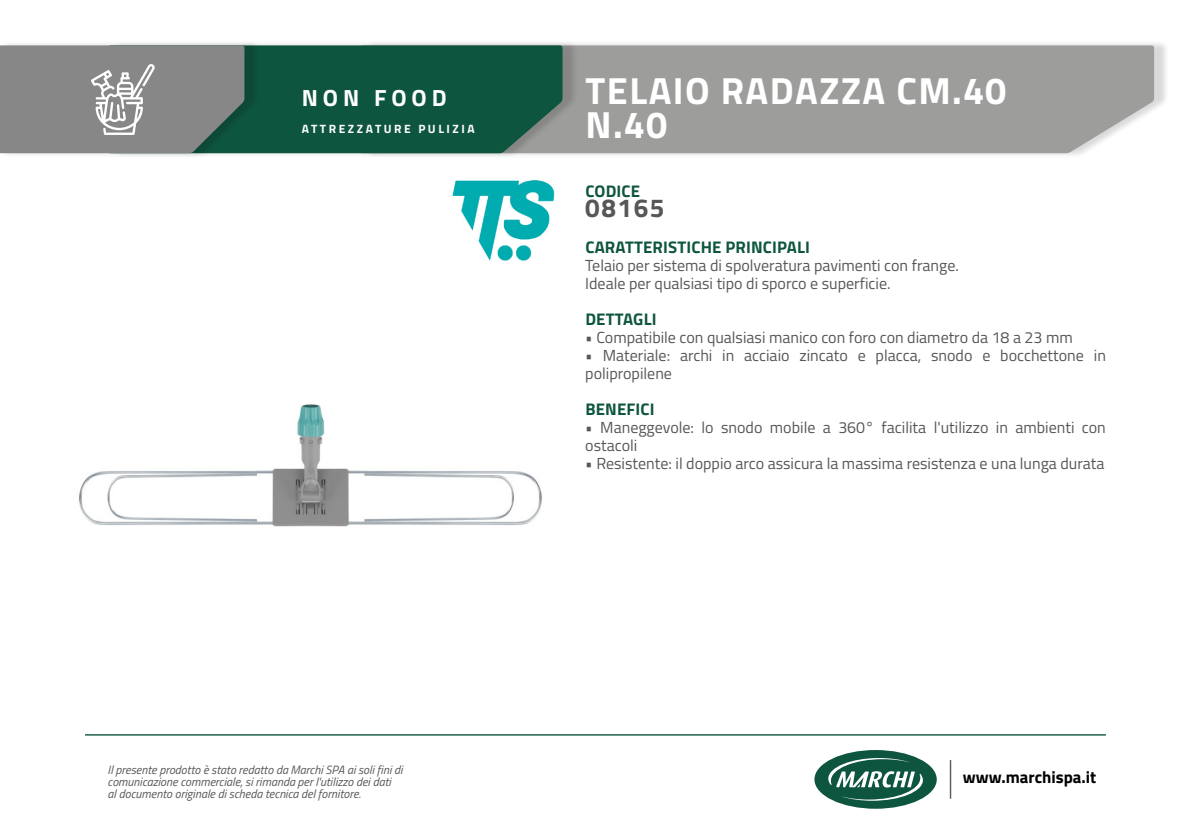
<style>
.page{position:relative;width:1191px;height:840px;background:#fff}
.page>*{position:absolute;margin:0;border:0;box-sizing:border-box;transform-origin:0 0}
.t1{font:700 37.8px/34.2px "Titillium Web";letter-spacing:.04em;color:#fff}
.t2{font:700 26px "Titillium Web";letter-spacing:.06em;color:#575756}
.t3{font:700 23.4px "Titillium Web";letter-spacing:.21em;color:#fff}
.t4{font:700 16.8px "Titillium Web";letter-spacing:.01em;color:#0e5540}
.t5{font:700 16.8px "Titillium Web";color:#000}
.t6{font:16px/18px "Titillium Web";color:#575756}
.t7{font:italic 12px/12px "Titillium Web";color:#575756}
.t8{font:700 12px "Titillium Web";letter-spacing:.21em;color:#fff}
</style>
<div class="page">
<img style="left:79px;top:404px;width:463px;height:123px">
<div style="left:365px;top:40px;width:804px;height:119px;background:#000;opacity:.15"></div>
<div style="left:578px;top:45px;width:576px;height:108px;background:#9d9d9c"></div>
<div style="left:113px;top:40px;width:465px;height:119px;background:#000;opacity:.15"></div>
<div style="left:260px;top:45px;width:302px;height:108px;background:#0e5540"></div>
<div style="left:0;top:40px;width:260px;height:119px;background:#000;opacity:.15"></div>
<svg style="left:0;top:45px;width:244px;height:108px;background:#868a89"></svg>
<img style="left:452px;top:180px;width:103px;height:81px">
<hr style="left:949px;top:759px;width:2px;height:39px;background:#575756">
<div style="left:814px;top:749px;width:122px;height:59px;background:#0e5540;border-radius:50%"></div>
<svg style="left:828px;top:757px;width:95px;height:43px"></svg>
<hr style="left:85px;top:733px;width:1021px;height:2px;background:#0e5540">
<p class="t3" style="left:302px;top:80px;width:146px">NON FOOD</p>
<p class="t8" style="left:302px;top:120px;width:174px">ATTREZZATURE PULIZIA</p>
<p class="t1" style="left:585px;top:71px;width:422px">TELAIO RADAZZA CM.40<br>N.40</p>
<p class="t4" style="left:585px;top:178px;width:56px">CODICE</p>
<p class="t2" style="left:585px;top:188px;width:81px">08165</p>
<p class="t4" style="left:585px;top:234px;width:226px">CARATTERISTICHE PRINCIPALI</p>
<p class="t6" style="left:585px;top:255px;width:375px">Telaio per sistema di spolveratura pavimenti con frange.</p>
<p class="t6" style="left:585px;top:273px;width:307px">Ideale per qualsiasi tipo di sporco e superficie.</p>
<p class="t4" style="left:585px;top:306px;width:73px">DETTAGLI</p>
<p class="t6" style="left:585px;top:327px;width:489px">• Compatibile con qualsiasi manico con foro con diametro da 18 a 23 mm</p>
<p class="t6" style="left:585px;top:345px;width:522px">• Materiale: archi in acciaio zincato e placca, snodo e bocchettone in polipropilene</p>
<p class="t4" style="left:585px;top:396px;width:71px">BENEFICI</p>
<p class="t6" style="left:585px;top:417px;width:522px">• Maneggevole: lo snodo mobile a 360° facilita l'utilizzo in ambienti con ostacoli</p>
<p class="t6" style="left:585px;top:453px;width:521px">• Resistente: il doppio arco assicura la massima resistenza e una lunga durata</p>
<p class="t7" style="left:108px;top:762px;width:296px">Il presente prodotto è stato redatto da Marchi SPA ai soli fini di comunicazione commerciale, si rimanda per l'utilizzo dei dati<br>al documento originale di scheda tecnica del fornitore.</p>
<p class="t5" style="left:963px;top:764px;width:135px">www.marchispa.it</p>
</div>
